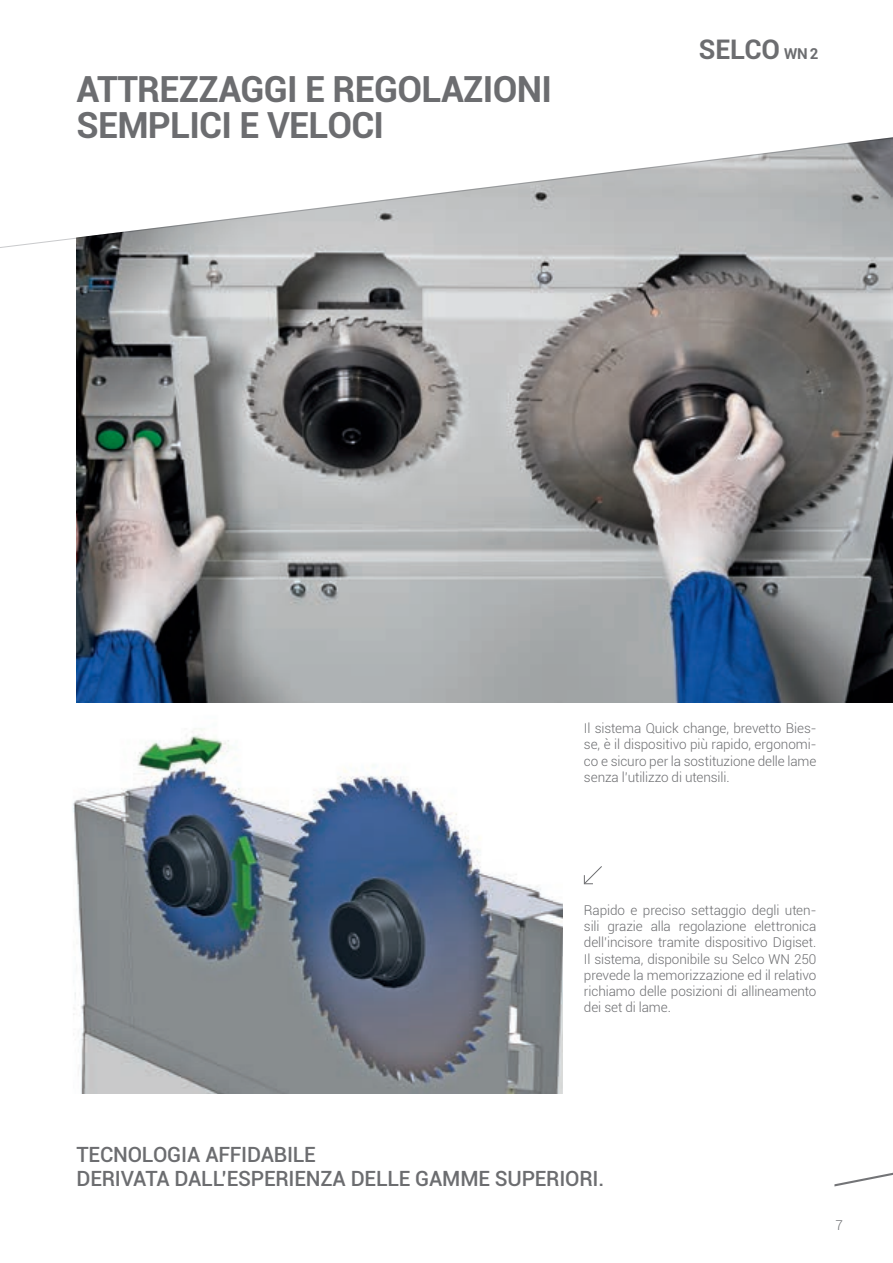
<style>
.page{position:relative;width:893px;height:1263px;background:#fff}
.page>*{position:absolute;margin:0;border:0;box-sizing:border-box;transform-origin:0 0}
._1_TITOLO_GRIGIO{font:700 36px/36px "Roboto";letter-spacing:-.02em;color:#6c6d70}
.t1{font:700 27px "Roboto";letter-spacing:-.01em;color:#6c6d70}
.t2{font:500 21px "Roboto";letter-spacing:-.01em;color:#6c6d70}
.t3{font:300 13.5px/16.2px "Roboto";letter-spacing:-.005em;color:#6c6d70;text-align:justify}
.s1{font-size:15px}
</style>
<div class="page">
<img style="left:73px;top:668px;width:490px;height:426px">
<img style="left:77px;top:361px;width:816px;height:341px">
<svg style="left:583px;top:866px;width:19px;height:19px"></svg>
<svg style="left:0;top:137px;width:893px;height:224px"></svg>
<svg style="left:834px;top:1172px;width:59px;height:14px"></svg>
<p class="_1_TITOLO_GRIGIO" style="left:77px;top:69px;width:477px">ATTREZZAGGI E REGOLAZIONI<br>SEMPLICI E VELOCI</p>
<p class="t1" style="left:699px;top:30px;width:121px">SELCO <span class="s1">WN 2</span></p>
<p class="t3" style="left:584px;top:720px;width:234px">Il sistema Quick change, brevetto Bies&shy;se, è il dispositivo più rapido, ergonomi&shy;co e sicuro per la sostituzione delle lame senza l’utilizzo di utensili.</p>
<p class="t3" style="left:584px;top:902px;width:234px">Rapido e preciso settaggio degli uten&shy;sili grazie alla regolazione elettronica dell’incisore tramite dispositivo Digiset.<br>Il sistema, disponibile su Selco WN 250 prevede la memorizzazione ed il relativo richiamo delle posizioni di allineamento dei set di lame.</p>
<p class="t2" style="left:77px;top:1140px;width:241px">TECNOLOGIA AFFIDABILE</p>
<p class="t2" style="left:77px;top:1164px;width:529px">DERIVATA DALL’ESPERIENZA DELLE GAMME SUPERIORI.</p>
<p class="t3" style="left:836px;top:1216px;width:9px">7</p>
</div>
